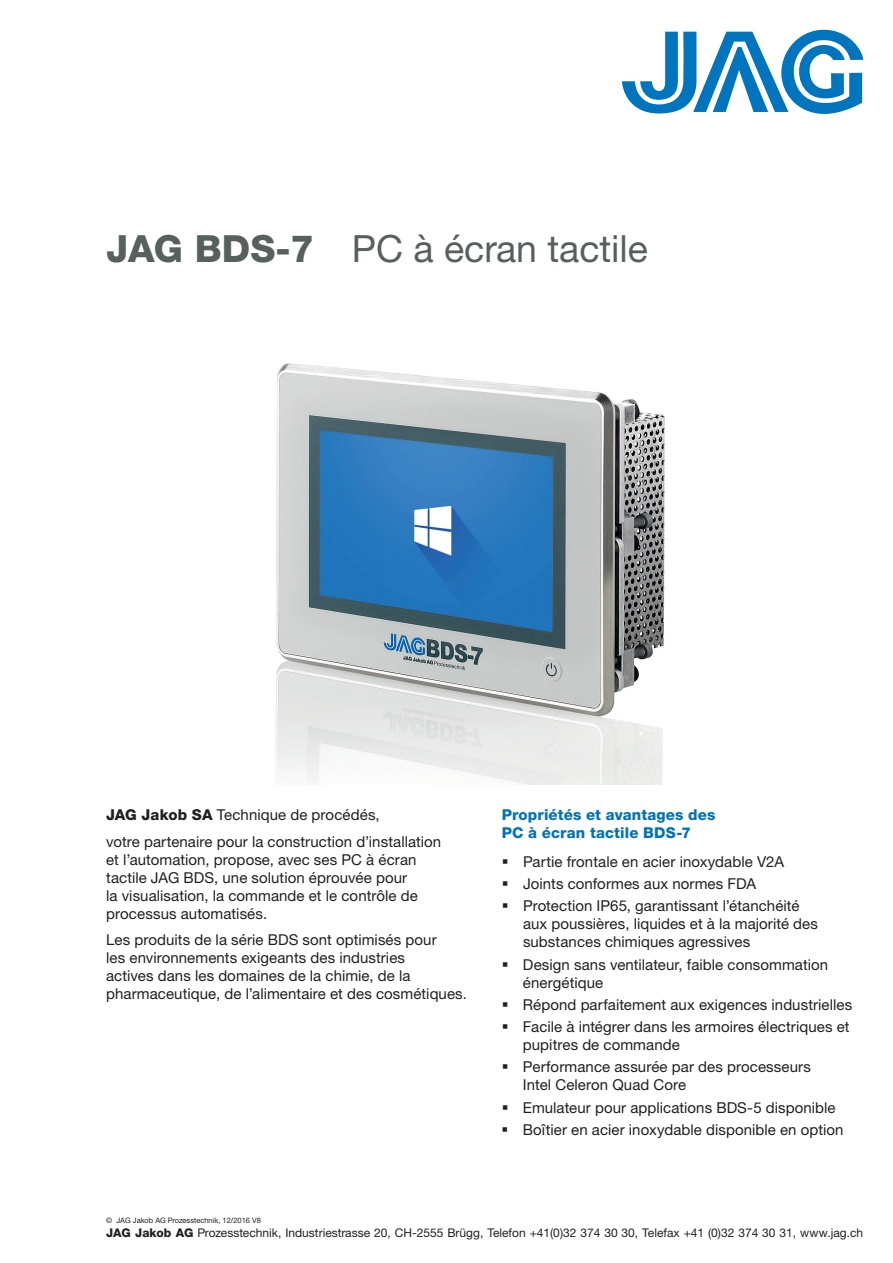
<style>
.page{position:relative;width:893px;height:1263px;background:#fff}
.page>*{position:absolute;margin:0;border:0;box-sizing:border-box;transform-origin:0 0}
.t1{font:37.5px "Helvetica Neue LTW1 G";color:#56615d}
.t2{font:15px/18px "Helvetica Neue LTW1 G";letter-spacing:.005em;color:#231f20}
.t3{font:800 15px/18px "Helvetica Neue LTW1 G";letter-spacing:.01em;color:#0273b6}
.t4{font:12px "Helvetica Neue LTW1 G";color:#231f20}
.t5{font:7.5px "Helvetica Neue LTW1 G";color:#231f20}
.s1{font-weight:800}
</style>
<div class="page">
<svg style="left:622px;top:30px;width:241px;height:84px"></svg>
<img style="left:275px;top:363px;width:390px;height:421px">
<h1 class="t1" style="left:106px;top:226px;width:543px"><span class="s1">JAG BDS-7</span> PC à écran tactile</h1>
<p class="t2" style="left:106px;top:801px;width:337px;line-height:26.5px"><span class="s1">JAG Jakob SA</span> Technique de procédés,<br>votre partenaire pour la construction d’installation</p>
<p class="t2" style="left:106px;top:850px;width:313px">et l’automation, propose, avec ses PC à écran tactile JAG BDS, une solution éprouvée pour la visualisation, la commande et le contrôle de processus automatisés.</p>
<p class="t2" style="left:106px;top:931px;width:362px">Les produits de la série BDS sont optimisés pour<br>les environnements exigeants des industries<br>actives dans les domaines de la chimie, de la pharmaceutique, de l’alimentaire et des cosmétiques.</p>
<p class="t3" style="left:502px;top:806px;width:215px">Propriétés et avantages des<br>PC à écran tactile BDS-7</p>
<p class="t2" style="left:523px;top:850px;width:278px;line-height:22.2px">Partie frontale en acier inoxydable V2A<br>Joints conformes aux normes FDA<br>Protection IP65, garantissant l’étanchéité</p>
<p class="t2" style="left:523px;top:915px;width:296px">aux poussières, liquides et à la majorité des substances chimiques agressives</p>
<p class="t2" style="left:523px;top:955px;width:307px">Design sans ventilateur, faible consommation énergétique</p>
<p class="t2" style="left:523px;top:993px;width:331px;line-height:22.2px">Répond parfaitement aux exigences industrielles<br>Facile à intégrer dans les armoires électriques et</p>
<p class="t2" style="left:523px;top:1033px;width:290px;line-height:22.2px">pupitres de commande<br>Performance assurée par des processeurs</p>
<p class="t2" style="left:523px;top:1074px;width:322px;line-height:22.2px">Intel Celeron Quad Core<br>Emulateur pour applications BDS-5 disponible<br>Boîtier en acier inoxydable disponible en option</p>
<p class="t5" style="left:106px;top:1216px;width:156px">© JAG Jakob AG Prozesstechnik, 12/2016 V8</p>
<p class="t4" style="left:106px;top:1226px;width:758px"><span class="s1">JAG Jakob AG</span> Prozesstechnik, Industriestrasse 20, CH-2555 Brügg, Telefon +41(0)32 374 30 30, Telefax +41 (0)32 374 30 31, www.jag.ch</p>
</div>
